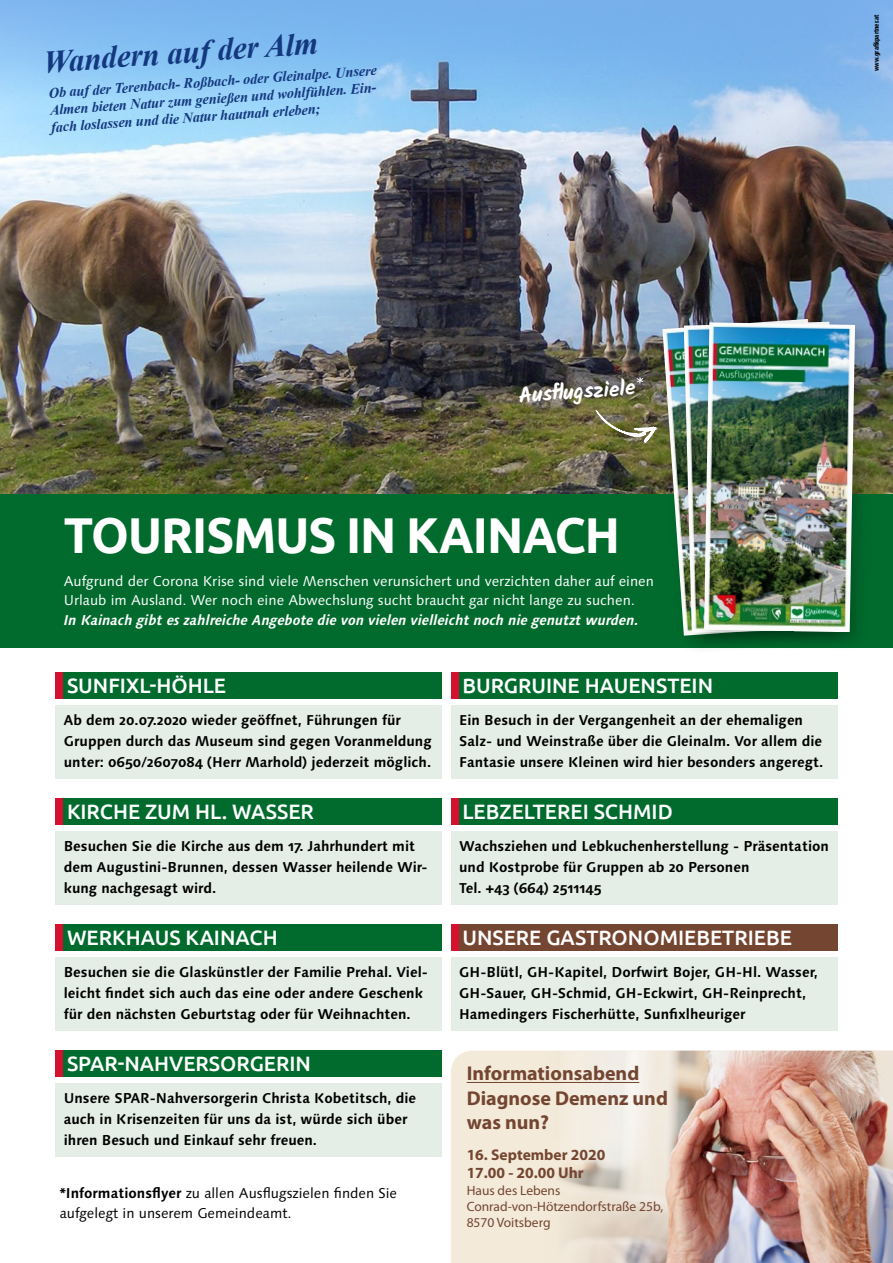
<style>
.page{position:relative;width:893px;height:1263px;background:#fff}
.page>*{position:absolute;margin:0;border:0;box-sizing:border-box;transform-origin:0 0}
.t1{font:700 50.4px "Ubuntu";letter-spacing:-.02em;color:#fff;scale:.95 1}
.t2{font:italic 700 31.5px "Times New Roman";color:#14387f}
.t3{font:700 21.6px "Kalam";color:#fff}
.t4{font:500 20.85px "Ubuntu";color:#fff}
.t5{font:700 20.1px/24px "Myriad Pro";color:#744631}
.t6{font:700 15.6px/18.6px "Myriad Pro";color:#744631}
.t7{font:italic 700 14.4px/17.2px "Times New Roman";color:#14387f;text-align:justify}
.t8{font:700 14.25px/21px "Linotype Syntax Os F";color:#000}
.t9{font:14.25px/19.5px "Linotype Syntax Os F";color:#fff}
.t10{font:14.25px/19.5px "Linotype Syntax Os F";color:#000}
.t11{font:italic 700 14.25px "Linotype Syntax Os F";color:#fff}
.t12{font:13.5px/16.2px "Myriad Pro";color:#744631}
.t13{font:700 condensed 7.5px "Myriad Pro";letter-spacing:-.01em;color:#000}
.s1{font-weight:700}
</style>
<div class="page">
<div style="left:0;top:493px;width:893px;height:154px;background:#006b2d"></div>
<img style="left:0;top:0;width:893px;height:494px">
<div style="left:655px;top:311px;width:194px;height:344px;background:#000;opacity:.19"></div>
<img style="left:662px;top:319px;width:14px;height:317px">
<div style="left:676px;top:314px;width:181px;height:339px;background:#000;opacity:.19"></div>
<img style="left:684px;top:322px;width:12px;height:311px">
<div style="left:696px;top:315px;width:179px;height:337px;background:#000;opacity:.19"></div>
<img style="left:704px;top:322px;width:151px;height:310px">
<div style="left:55px;top:672px;width:387px;height:27px;background:#006b2d"></div>
<div style="left:55px;top:798px;width:387px;height:27px;background:#006b2d"></div>
<div style="left:55px;top:924px;width:387px;height:27px;background:#006b2d"></div>
<div style="left:55px;top:1051px;width:387px;height:26px;background:#006b2d"></div>
<div style="left:451px;top:924px;width:387px;height:27px;background:#744631"></div>
<div style="left:451px;top:672px;width:387px;height:27px;background:#006b2d"></div>
<div style="left:451px;top:798px;width:387px;height:27px;background:#006b2d"></div>
<div style="left:55px;top:672px;width:8px;height:27px;background:#d51130"></div>
<div style="left:55px;top:798px;width:8px;height:27px;background:#d51130"></div>
<div style="left:55px;top:924px;width:8px;height:27px;background:#d51130"></div>
<div style="left:55px;top:1051px;width:8px;height:26px;background:#d51130"></div>
<div style="left:451px;top:924px;width:8px;height:27px;background:#d51130"></div>
<div style="left:451px;top:672px;width:8px;height:27px;background:#d51130"></div>
<div style="left:451px;top:798px;width:8px;height:27px;background:#d51130"></div>
<div style="left:55px;top:705px;width:387px;height:73px;background:#e4eee6"></div>
<div style="left:55px;top:831px;width:387px;height:73px;background:#e4eee6"></div>
<div style="left:55px;top:957px;width:387px;height:73px;background:#e4eee6"></div>
<div style="left:55px;top:1083px;width:387px;height:73px;background:#e4eee6"></div>
<div style="left:451px;top:957px;width:387px;height:73px;background:#e4eee6"></div>
<div style="left:451px;top:705px;width:387px;height:73px;background:#e4eee6"></div>
<div style="left:451px;top:831px;width:387px;height:52px;background:#e4eee6"></div>
<div style="left:451px;top:873px;width:387px;height:31px;background:#e4eee6"></div>
<div style="left:451px;top:1051px;width:93px;height:212px;background:#f3eada"></div>
<img style="left:544px;top:1051px;width:349px;height:212px">
<hr style="left:467px;top:1082px;width:172px;height:1px;background:#744631">
<svg style="left:595px;top:409px;width:63px;height:35px"></svg>
<h2 class="t2" style="left:42px;top:40px;width:277px;rotate:-4deg">Wandern auf der Alm</h2>
<p class="t7" style="left:48px;top:84px;width:331px;rotate:-4deg">Ob auf der Terenbach- Roßbach- oder Gleinalpe. Unsere Almen bieten Natur zum genießen und wohlfühlen. Ein&shy;fach loslassen und die Natur hautnah erleben;</p>
<p class="t13" style="left:872px;top:71px;width:58px;rotate:-90deg">www.grafikpartner.at</p>
<h3 class="t3" style="left:518px;top:383px;width:126px;rotate:-4deg">Ausfl ugsziele*</h3>
<h1 class="t1" style="left:64px;top:505px;width:587px">TOURISMUS IN KAINACH</h1>
<p class="t9" style="left:64px;top:571px;width:592px">Aufgrund der Corona Krise sind viele Menschen verunsichert und verzichten daher auf einen<br>Urlaub im Ausland. Wer noch eine Abwechslung sucht braucht gar nicht lange zu suchen.</p>
<p class="t11" style="left:64px;top:611px;width:576px">In Kainach gibt es zahlreiche Angebote die von vielen vielleicht noch nie genutzt wurden.</p>
<h3 class="t4" style="left:67px;top:672px;width:161px">SUNFIXL-HÖHLE</h3>
<p class="t8" style="left:64px;top:709px;width:370px">Ab dem 20.07.2020 wieder geöffnet, Führungen für<br>Gruppen durch das Museum sind gegen Voranmeldung unter: 0650/2607084 (Herr Marhold) jederzeit möglich.</p>
<h3 class="t4" style="left:67px;top:798px;width:248px">KIRCHE ZUM HL. WASSER</h3>
<p class="t8" style="left:64px;top:835px;width:365px">Besuchen Sie die Kirche aus dem 17. Jahrhundert mit dem Augustini-Brunnen, dessen Wasser heilende Wir&shy;kung nachgesagt wird.</p>
<h3 class="t4" style="left:67px;top:924px;width:212px">WERKHAUS KAINACH</h3>
<p class="t8" style="left:64px;top:961px;width:366px">Besuchen sie die Glaskünstler der Familie Prehal. Viel&shy;leicht findet sich auch das eine oder andere Geschenk für den nächsten Geburtstag oder für Weihnachten.</p>
<h3 class="t4" style="left:67px;top:1050px;width:245px">SPAR-NAHVERSORGERIN</h3>
<p class="t8" style="left:64px;top:1087px;width:354px">Unsere SPAR-Nahversorgerin Christa Kobetitsch, die auch in Krisenzeiten für uns da ist, würde sich über ihren Besuch und Einkauf sehr freuen.</p>
<p class="t10" style="left:60px;top:1184px;width:339px"><span class="s1">*Informationsflyer</span> zu allen Ausflugszielen finden Sie aufgelegt in unserem Gemeindeamt.</p>
<h3 class="t4" style="left:462px;top:672px;width:252px">BURGRUINE HAUENSTEIN</h3>
<p class="t8" style="left:459px;top:709px;width:366px">Ein Besuch in der Vergangenheit an der ehemaligen<br>Salz- und Weinstraße über die Gleinalm. Vor allem die<br>Fantasie unsere Kleinen wird hier besonders angeregt.</p>
<h3 class="t4" style="left:462px;top:798px;width:212px">LEBZELTEREI SCHMID</h3>
<p class="t8" style="left:459px;top:835px;width:371px">Wachsziehen und Lebkuchenherstellung - Präsentation und Kostprobe für Gruppen ab 20 Personen<br>Tel. +43 (664) 2511145</p>
<h3 class="t4" style="left:462px;top:924px;width:331px">UNSERE GASTRONOMIEBETRIEBE</h3>
<p class="t8" style="left:459px;top:961px;width:360px">GH-Blütl, GH-Kapitel, Dorfwirt Bojer, GH-Hl. Wasser,<br>GH-Sauer, GH-Schmid, GH-Eckwirt, GH-Reinprecht,<br>Hamedingers Fischerhütte, Sunfixlheuriger</p>
<h3 class="t5" style="left:467px;top:1061px;width:203px">Informationsabend<br>Diagnose Demenz und was nun?</h3>
<p class="t6" style="left:467px;top:1145px;width:140px">16. September 2020<br>17.00 - 20.00 Uhr</p>
<p class="t12" style="left:467px;top:1182px;width:198px">Haus des Lebens<br>Conrad-von-Hötzendorfstraße 25b,<br>8570 Voitsberg</p>
</div>
